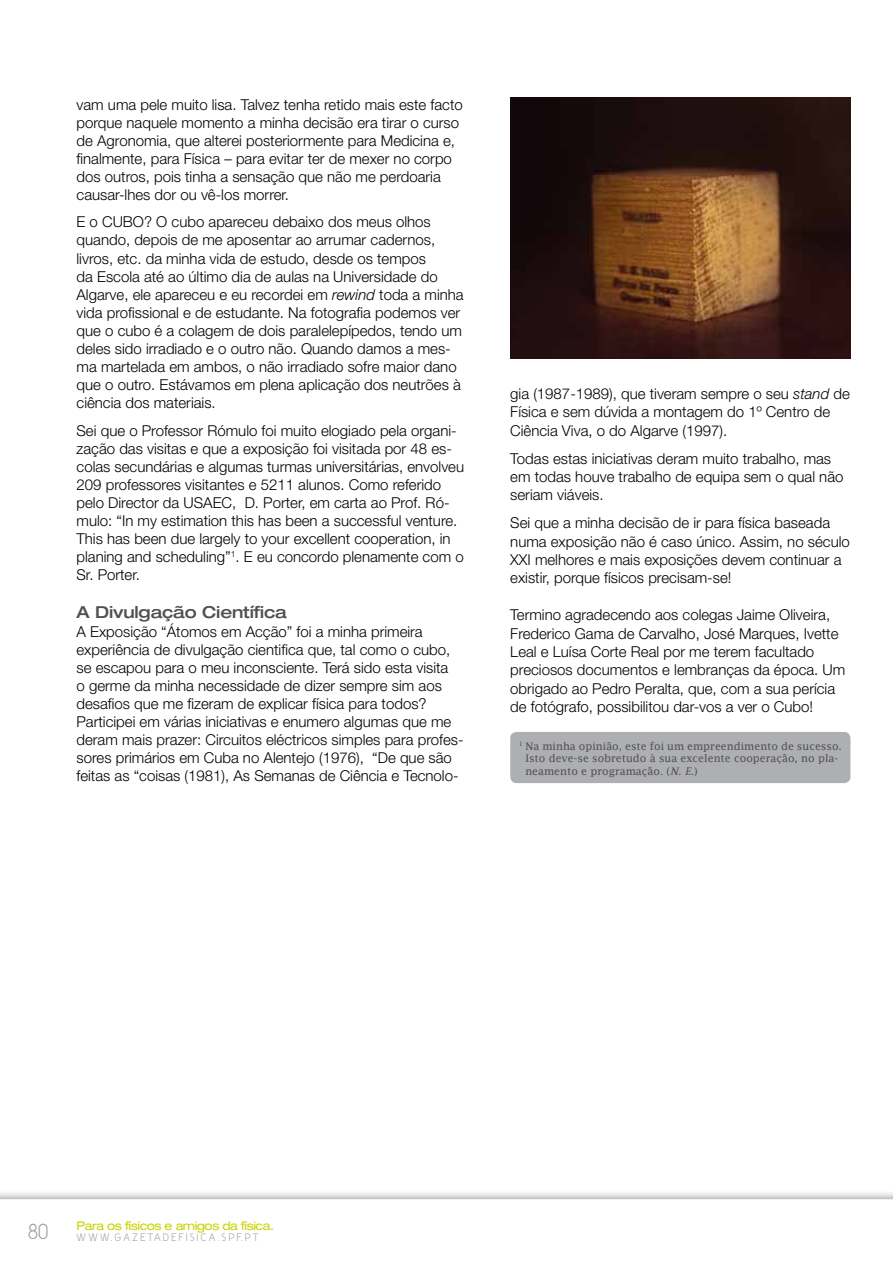
<style>
.page{position:relative;width:893px;height:1263px;background:#fff}
.page>*{position:absolute;margin:0;border:0;box-sizing:border-box;transform-origin:0 0}
.t1{font:18px "Y2 K Neophyte";color:#a3a3a7}
.t2{font:500 expanded 16.5px "Helvetica Neue LT";letter-spacing:-.01em;color:#504f53}
.t3{font:300 15px/18.1px "Helvetica Neue";color:#000}
.t4{font:expanded 12px "Helvetica Neue LT";letter-spacing:-.04em;color:#c9d300}
.t5{font:10.5px/12.6px "Lucida Fax";color:#504f53}
.t6{font:9px "Y2 K Neophyte";letter-spacing:.28em;color:#a3a3a7}
.s1{font-style:italic}
</style>
<div class="page">
<div style="left:510px;top:732px;width:340px;height:51px;background:#aeafb2;border-radius:6px"></div>
<img style="left:510px;top:98px;width:340px;height:261px">
<div style="left:0;top:1190px;width:893px;height:73px;background:#000;opacity:.45"></div>
<svg style="left:0;top:1199px;width:893px;height:64px"></svg>
<p class="t3" style="left:77px;top:95px;width:388px">vam uma pele muito lisa. Talvez tenha retido mais este facto porque naquele momento a minha decisão era tirar o curso de Agronomia, que alterei posteriormente para Medicina e, finalmente, para Física – para evitar ter de mexer no corpo dos outros, pois tinha a sensação que não me perdoaria causar-lhes dor ou vê-los morrer.</p>
<p class="t3" style="left:77px;top:213px;width:389px">E o CUBO? O cubo apareceu debaixo dos meus olhos quando, depois de me aposentar ao arrumar cadernos, livros, etc. da minha vida de estudo, desde os tempos<br>da Escola até ao último dia de aulas na Universidade do Algarve, ele apareceu e eu recordei em <span class="s1">rewind</span> toda a minha vida profissional e de estudante. Na fotografia podemos ver que o cubo é a colagem de dois paralelepípedos, tendo um deles sido irradiado e o outro não. Quando damos a mes&shy;ma martelada em ambos, o não irradiado sofre maior dano que o outro. Estávamos em plena aplicação dos neutrões à ciência dos materiais.</p>
<p class="t3" style="left:77px;top:421px;width:389px">Sei que o Professor Rómulo foi muito elogiado pela organi&shy;zação das visitas e que a exposição foi visitada por 48 es&shy;colas secundárias e algumas turmas universitárias, envolveu 209 professores visitantes e 5211 alunos. Como referido pelo Director da USAEC, D. Porter, em carta ao Prof. Ró&shy;mulo: “In my estimation this has been a successful venture.<br>This has been due largely to your excellent cooperation, in planing and scheduling”<sup>1</sup>. E eu concordo plenamente com o Sr. Porter.</p>
<p class="t2" style="left:77px;top:602px;width:212px">A Divulgação Científica</p>
<p class="t3" style="left:77px;top:622px;width:389px">A Exposição “Átomos em Acção” foi a minha primeira experiência de divulgação cientifica que, tal como o cubo, se escapou para o meu inconsciente. Terá sido esta visita<br>o germe da minha necessidade de dizer sempre sim aos desafios que me fizeram de explicar física para todos?<br>Participei em várias iniciativas e enumero algumas que me deram mais prazer: Circuitos eléctricos simples para profes&shy;sores primários em Cuba no Alentejo (1976), “De que são feitas as “coisas (1981), As Semanas de Ciência e Tecnolo-</p>
<p class="t3" style="left:510px;top:384px;width:341px">gia (1987-1989), que tiveram sempre o seu <span class="s1">stand</span> de<br>Física e sem dúvida a montagem do 1º Centro de<br>Ciência Viva, o do Algarve (1997).</p>
<p class="t3" style="left:510px;top:449px;width:335px">Todas estas iniciativas deram muito trabalho, mas em todas houve trabalho de equipa sem o qual não seriam viáveis.</p>
<p class="t3" style="left:510px;top:513px;width:341px">Sei que a minha decisão de ir para física baseada numa exposição não é caso único. Assim, no século XXI melhores e mais exposições devem continuar a existir, porque físicos precisam-se!</p>
<p class="t3" style="left:510px;top:605px;width:337px">Termino agradecendo aos colegas Jaime Oliveira, Frederico Gama de Carvalho, José Marques, Ivette Leal e Luísa Corte Real por me terem facultado preciosos documentos e lembranças da época. Um obrigado ao Pedro Peralta, que, com a sua perícia de fotógrafo, possibilitou dar-vos a ver o Cubo!</p>
<p class="t5" style="left:525px;top:739px;width:318px;text-indent:-7px"><sup>1</sup> Na minha opinião, este foi um empreendimento de sucesso.<br>Isto deve-se sobretudo à sua excelente cooperação, no pla&shy;neamento e programação. (<span class="s1">N. E.</span>)</p>
<p class="t4" style="left:77px;top:1218px;width:199px">Para os físicos e amigos da física.</p>
<p class="t1" style="left:28px;top:1219px;width:22px">80</p>
<p class="t6" style="left:77px;top:1231px;width:183px">WWW.GAZETADEFISICA.SPF.PT</p>
</div>
